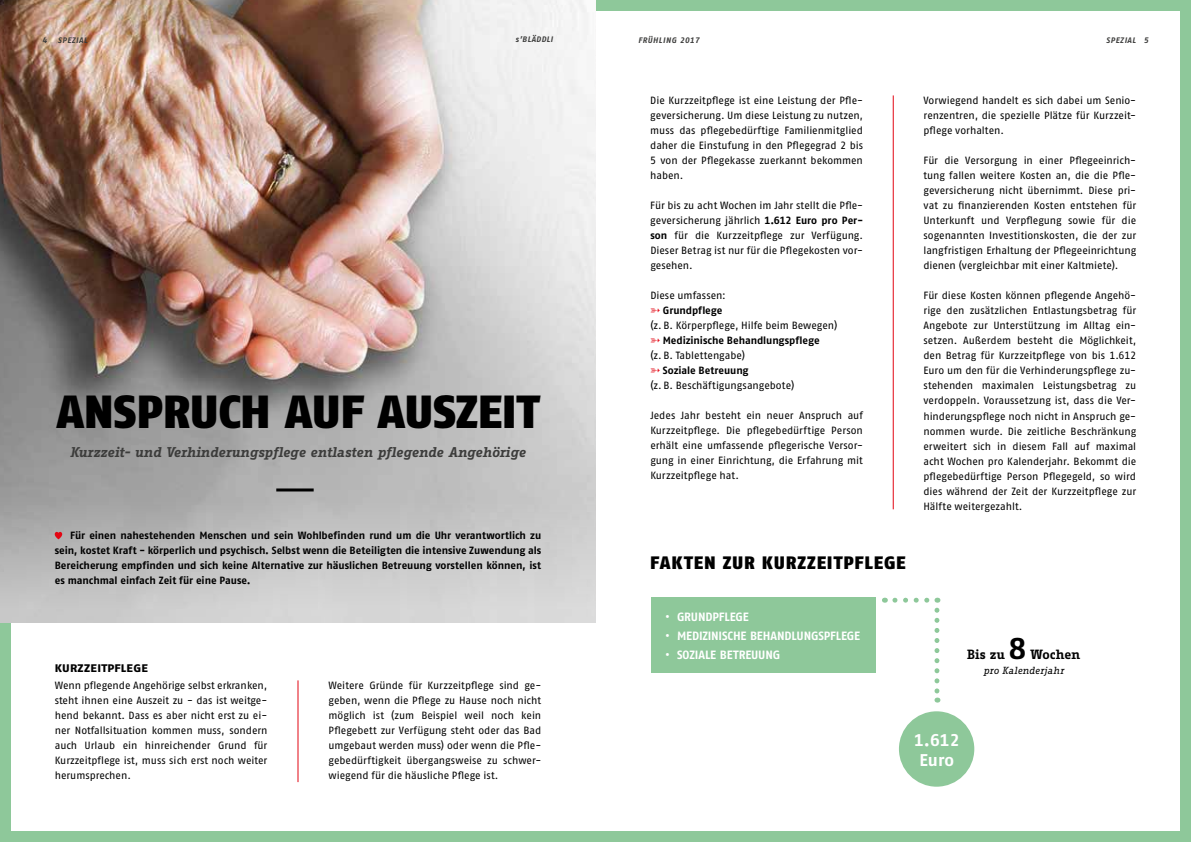
<style>
.page{position:relative;width:1191px;height:842px;background:#fff}
.page>*{position:absolute;margin:0;border:0;box-sizing:border-box;transform-origin:0 0}
.t1{font:900 46.4px "Fago No";letter-spacing:-.01em;color:#000}
.t2{font:700 30px "Fago Office Serif";color:#000}
.t3{font:18px "Fago No Black Tf";letter-spacing:.04em;color:#000}
.t4{font:700 17px/20.4px "Fago No Tf";color:#fff;text-align:center}
.t5{font:italic 700 13.7px "Fago Office Serif";letter-spacing:-.01em;color:#3c3c3b}
.t6{font:700 13px "Fago Office Serif";letter-spacing:-.005em;color:#000}
.t7{font:700 12px "Fago No Tf";letter-spacing:-.015em;color:#fff}
.t8{font:800 11px "Fago Ex";letter-spacing:.03em;color:#000}
.t9{font:10.5px/15px "Fago No Regular Tf";letter-spacing:-.005em;color:#000;text-align:justify}
.t10{font:700 10.5px/15px "Fago No Tf";letter-spacing:-.005em;color:#000;text-align:justify}
.t11{font:10.5px/15px "Fago No Tf";color:#000;text-align:justify}
.t12{font:italic 10px "Fago Office Serif";letter-spacing:.005em;color:#000}
.t13{font:8px "Fago No Bold TFSC";letter-spacing:.05em;color:#3c3c3b}
.t14{font:italic 8px "Fago No Bold Tf";letter-spacing:.05em;color:#3c3c3b}
.s1{font-family:"Fago No Tf";font-weight:700}
.s2{color:#e30613}
</style>
<div class="page">
<img style="left:0;top:0;width:595px;height:483px">
<svg style="left:0;top:483px;width:595px;height:140px;background:#c2c2c2"></svg>
<svg style="left:55px;top:532px;width:7px;height:7px"></svg>
<hr style="left:298px;top:680px;width:1px;height:102px;background:#e30613">
<hr style="left:276px;top:488px;width:38px;height:3px;background:#000">
<div style="left:595px;top:0;width:596px;height:842px;background:#8ec89a"></div>
<div style="left:595px;top:11px;width:584px;height:820px;background:#fff"></div>
<img style="left:595px;top:0;width:1px;height:623px">
<hr style="left:595px;top:483px;width:1px;height:140px;background:#fff">
<hr style="left:893px;top:95px;width:1px;height:414px;background:#e30613">
<div style="left:651px;top:598px;width:224px;height:75px;background:#8ec89a"></div>
<div style="left:899px;top:711px;width:75px;height:76px;background:#8ec89a;border-radius:50%"></div>
<svg style="left:895px;top:598px;width:35px;height:5px"></svg>
<svg style="left:934px;top:610px;width:5px;height:93px"></svg>
<p class="t13" style="left:43px;top:35px;width:6px">4</p>
<p class="t13" style="left:58px;top:35px;width:31px">SPEZIAL</p>
<p class="t14" style="left:515px;top:35px;width:39px">s’BLÄDDLI</p>
<p class="t13" style="left:638px;top:35px;width:63px">FRÜHLING 2017</p>
<p class="t13" style="left:1106px;top:35px;width:44px">SPEZIAL 5</p>
<h1 class="t1" style="left:57px;top:384px;width:484px">ANSPRUCH AUF AUSZEIT</h1>
<h3 class="t5" style="left:70px;top:444px;width:457px">Kurzzeit- und Verhinderungspflege entlasten pflegende Angehörige</h3>
<p class="t10" style="left:55px;top:528px;width:488px;text-indent:15px">Für einen nahestehenden Menschen und sein Wohlbefinden rund um die Uhr verantwortlich zu sein, kostet Kraft - körperlich und psychisch. Selbst wenn die Beteiligten die intensive Zuwendung als Bereicherung empfinden und sich keine Alternative zur häuslichen Betreuung vorstellen können, ist es manchmal einfach Zeit für eine Pause.</p>
<p class="t8" style="left:55px;top:661px;width:95px">KURZZEITPFLEGE</p>
<p class="t11" style="left:55px;top:678px;width:214px">Wenn pflegende Angehörige selbst erkranken, steht ihnen eine Auszeit zu - das ist weitge&shy;hend bekannt. Dass es aber nicht erst zu ei&shy;ner Notfallsituation kommen muss, sondern auch Urlaub ein hinreichender Grund für Kurzzeitpflege ist, muss sich erst noch weiter herumsprechen.</p>
<p class="t9" style="left:328px;top:678px;width:214px">Weitere Gründe für Kurzzeitpflege sind ge&shy;geben, wenn die Pflege zu Hause noch nicht möglich ist (zum Beispiel weil noch kein Pflegebett zur Verfügung steht oder das Bad umgebaut werden muss) oder wenn die Pfle&shy;gebedürftigkeit übergangsweise zu schwer&shy;wiegend für die häusliche Pflege ist.</p>
<p class="t9" style="left:650px;top:93px;width:214px">Die Kurzzeitpflege ist eine Leistung der Pfle&shy;geversicherung. Um diese Leistung zu nutzen, muss das pflegebedürftige Familienmitglied daher die Einstufung in den Pflegegrad 2 bis 5 von der Pflegekasse zuerkannt bekommen haben.</p>
<p class="t9" style="left:650px;top:198px;width:214px">Für bis zu acht Wochen im Jahr stellt die Pfle&shy;geversicherung jährlich <span class="s1">1.612 Euro pro Per&shy;son</span> für die Kurzzeitpflege zur Verfügung.<br>Dieser Betrag ist nur für die Pflegekosten vor&shy;gesehen.</p>
<p class="t9" style="left:650px;top:288px;width:77px">Diese umfassen:</p>
<p class="t10" style="left:650px;top:303px;width:74px"><span class="s2">➳</span> Grundpflege</p>
<p class="t9" style="left:650px;top:318px;width:188px">(z. B. Körperpflege, Hilfe beim Bewegen)</p>
<p class="t10" style="left:650px;top:333px;width:171px"><span class="s2">➳</span> Medizinische Behandlungspflege</p>
<p class="t9" style="left:650px;top:348px;width:96px">(z. B. Tablettengabe)</p>
<p class="t10" style="left:650px;top:363px;width:100px"><span class="s2">➳</span> Soziale Betreuung</p>
<p class="t9" style="left:650px;top:378px;width:145px">(z. B. Beschäftigungsangebote)</p>
<p class="t9" style="left:650px;top:408px;width:214px">Jedes Jahr besteht ein neuer Anspruch auf Kurzzeitpflege. Die pflegebedürftige Person erhält eine umfassende pflegerische Versor&shy;gung in einer Einrichtung, die Erfahrung mit Kurzzeitpflege hat.</p>
<h3 class="t3" style="left:650px;top:552px;width:257px">FAKTEN ZUR KURZZEITPFLEGE</h3>
<p class="t9" style="left:923px;top:93px;width:214px">Vorwiegend handelt es sich dabei um Senio&shy;renzentren, die spezielle Plätze für Kurzzeit&shy;pflege vorhalten.</p>
<p class="t9" style="left:923px;top:153px;width:214px">Für die Versorgung in einer Pflegeeinrich&shy;tung fallen weitere Kosten an, die die Pfle&shy;geversicherung nicht übernimmt. Diese pri&shy;vat zu finanzierenden Kosten entstehen für Unterkunft und Verpflegung sowie für die sogenannten Investitionskosten, die der zur langfristigen Erhaltung der Pflegeeinrichtung dienen (vergleichbar mit einer Kaltmiete).</p>
<p class="t9" style="left:923px;top:288px;width:214px">Für diese Kosten können pflegende Angehö&shy;rige den zusätzlichen Entlastungsbetrag für Angebote zur Unterstützung im Alltag ein&shy;setzen. Außerdem besteht die Möglichkeit, den Betrag für Kurzzeitpflege von bis 1.612<br>Euro um den für die Verhinderungspflege zu&shy;stehenden maximalen Leistungsbetrag zu verdoppeln. Voraussetzung ist, dass die Ver&shy;hinderungspflege noch nicht in Anspruch ge&shy;nommen wurde. Die zeitliche Beschränkung erweitert sich in diesem Fall auf maximal acht Wochen pro Kalenderjahr. Bekommt die pflegebedürftige Person Pflegegeld, so wird dies während der Zeit der Kurzzeitpflege zur Hälfte weitergezahlt.</p>
<p class="t7" style="left:665px;top:609px;width:85px">• GRUNDPFLEGE</p>
<p class="t7" style="left:665px;top:628px;width:197px">• MEDIZINISCHE BEHANDLUNGSPFLEGE</p>
<p class="t7" style="left:665px;top:647px;width:117px">• SOZIALE BETREUUNG</p>
<p class="t6" style="left:967px;top:647px;width:39px">Bis zu</p>
<h2 class="t2" style="left:1009px;top:632px;width:19px">8</h2>
<p class="t6" style="left:1030px;top:647px;width:52px">Wochen</p>
<p class="t12" style="left:983px;top:665px;width:82px">pro Kalenderjahr</p>
<h3 class="t4" style="left:914px;top:730px;width:47px">1.612<br>Euro</h3>
</div>
